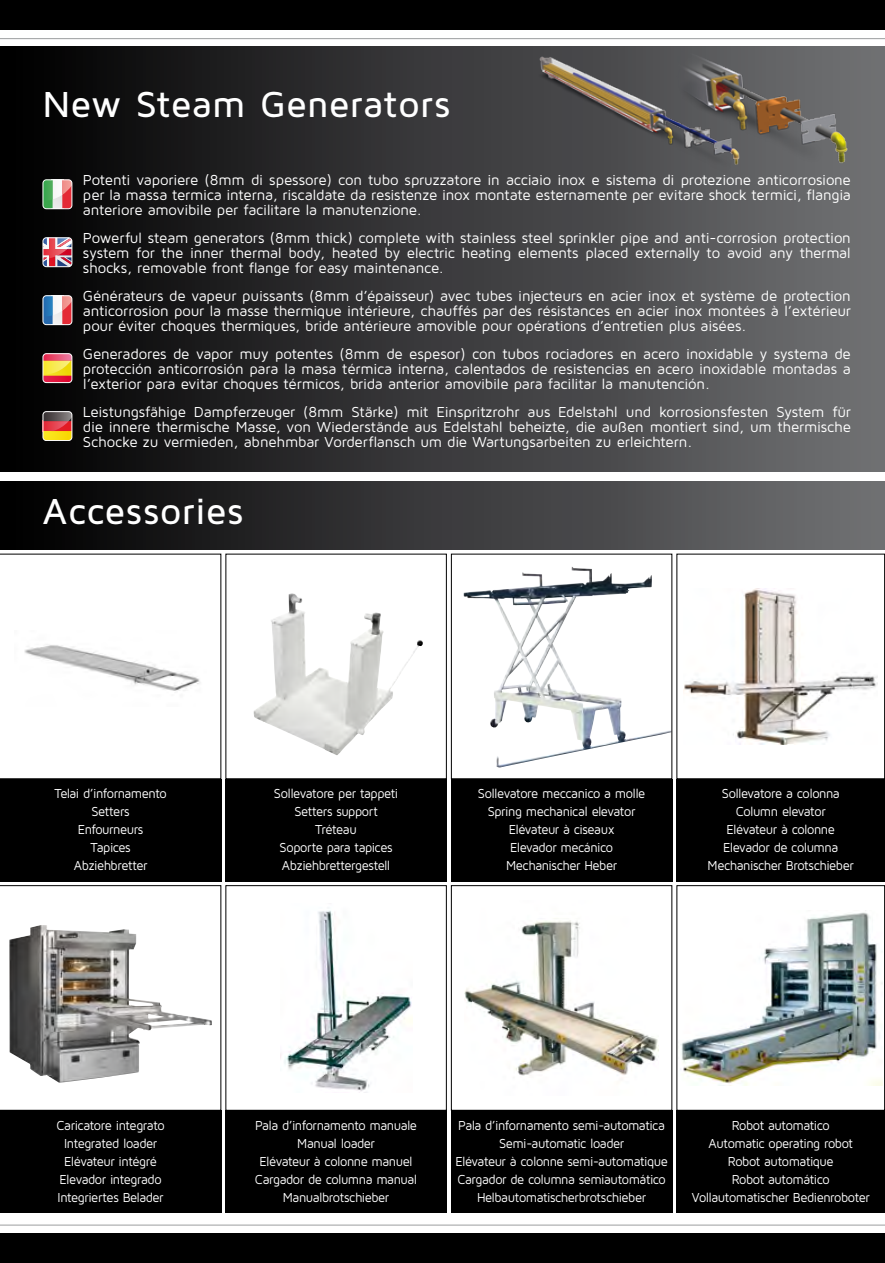
<style>
.page{position:relative;width:885px;height:1263px;background:#fff}
.page>*{position:absolute;margin:0;border:0;box-sizing:border-box;transform-origin:0 0}
.t1{font:500 37.5px "Maven Pro";letter-spacing:.01em;color:#fff}
.t2{font:15px/15px "Maven Pro";letter-spacing:-.015em;color:#fff;text-align:justify}
.t3{font:13.5px/18px "Maven Pro";letter-spacing:-.035em;color:#fff;text-align:center;scale:.95 1}
</style>
<div class="page">
<div style="left:0;top:0;width:884px;height:30px;background:#000"></div>
<div style="left:0;top:1233px;width:884px;height:30px;background:#000"></div>
<hr style="left:0;top:38px;width:884px;height:1px;background:#9c9e9f">
<hr style="left:0;top:1225px;width:884px;height:1px;background:#9c9e9f">
<div style="left:0;top:47px;width:884px;height:425px;background:linear-gradient(to right,#010101,#707174)"></div>
<svg style="left:43px;top:179px;width:29px;height:30px"></svg>
<svg style="left:43px;top:295px;width:29px;height:30px"></svg>
<svg style="left:43px;top:237px;width:29px;height:30px"></svg>
<svg style="left:43px;top:353px;width:29px;height:30px"></svg>
<svg style="left:43px;top:411px;width:29px;height:30px"></svg>
<img style="left:529px;top:47px;width:336px;height:128px">
<div style="left:0;top:481px;width:884px;height:68px;background:linear-gradient(to right,#000001,#717174)"></div>
<div style="left:0;top:779px;width:221px;height:102px;background:#000"></div>
<div style="left:451px;top:779px;width:221px;height:102px;background:#000"></div>
<div style="left:225px;top:779px;width:221px;height:102px;background:#000"></div>
<div style="left:676px;top:1111px;width:208px;height:102px;background:#000"></div>
<svg style="left:0;top:554px;width:221px;height:225px"></svg>
<img style="left:463px;top:571px;width:207px;height:197px">
<img style="left:253px;top:593px;width:170px;height:162px">
<div style="left:0;top:1111px;width:221px;height:102px;background:#000"></div>
<svg style="left:0;top:885px;width:221px;height:226px"></svg>
<img style="left:680px;top:912px;width:202px;height:173px">
<div style="left:676px;top:885px;width:208px;height:226px;border:1px solid #000"></div>
<div style="left:676px;top:779px;width:208px;height:102px;background:#000"></div>
<img style="left:684px;top:589px;width:193px;height:155px">
<div style="left:225px;top:1111px;width:221px;height:102px;background:#000"></div>
<div style="left:451px;top:1111px;width:221px;height:102px;background:#000"></div>
<img style="left:280px;top:910px;width:132px;height:183px">
<div style="left:225px;top:885px;width:221px;height:226px;border:1px solid #000"></div>
<img style="left:464px;top:918px;width:194px;height:158px">
<div style="left:451px;top:885px;width:221px;height:226px;border:1px solid #000"></div>
<h1 class="t1" style="left:43px;top:81px;width:409px">New Steam Generators</h1>
<p class="t2" style="left:83px;top:172px;width:769px">Potenti vaporiere (8mm di spessore) con tubo spruzzatore in acciaio inox e sistema di protezione anticorrosione per la massa termica interna, riscaldate da resistenze inox montate esternamente per evitare shock termici, flangia anteriore amovibile per facilitare la manutenzione.</p>
<p class="t2" style="left:83px;top:230px;width:769px">Powerful steam generators (8mm thick) complete with stainless steel sprinkler pipe and anti-corrosion protection system for the inner thermal body, heated by electric heating elements placed externally to avoid any thermal shocks, removable front flange for easy maintenance.</p>
<p class="t2" style="left:83px;top:288px;width:769px">Générateurs de vapeur puissants (8mm d’épaisseur) avec tubes injecteurs en acier inox et système de protection anticorrosion pour la masse thermique intérieure, chauffés par des résistances en acier inox montées à l’extérieur pour éviter choques thermiques, bride antérieure amovible pour opérations d’entretien plus aisées.</p>
<p class="t2" style="left:83px;top:346px;width:769px">Generadores de vapor muy potentes (8mm de espesor) con tubos rociadores en acero inoxidable y systema de protección anticorrosión para la masa térmica interna, calentados de resistencias en acero inoxidable montadas a l’exterior para evitar choques térmicos, brida anterior amovibile para facilitar la manutención.</p>
<p class="t2" style="left:83px;top:404px;width:769px">Leistungsfähige Dampferzeuger (8mm Stärke) mit Einspritzrohr aus Edelstahl und korrosionsfesten System für die innere thermische Masse, von Wiederstände aus Edelstahl beheizte, die außen montiert sind, um thermische Schocke zu vermieden, abnehmbar Vorderflansch um die Wartungsarbeiten zu erleichtern.</p>
<h1 class="t1" style="left:43px;top:488px;width:202px">Accessories</h1>
<p class="t3" style="left:54px;top:784px;width:120px">Telai d’infornamento<br>Setters<br>Enfourneurs<br>Tapices<br>Abziehbretter</p>
<p class="t3" style="left:274px;top:784px;width:132px">Sollevatore per tappeti<br>Setters support<br>Tréteau<br>Soporte para tapices<br>Abziehbrettergestell</p>
<p class="t3" style="left:478px;top:784px;width:178px">Sollevatore meccanico a molle<br>Spring mechanical elevator<br>Elévateur à ciseaux<br>Elevador mecánico<br>Mechanischer Heber</p>
<p class="t3" style="left:707px;top:784px;width:155px">Sollevatore a colonna<br>Column elevator<br>Elévateur à colonne<br>Elevador de columna<br>Mechanischer Brotschieber</p>
<p class="t3" style="left:255px;top:1116px;width:172px">Pala d’infornamento manuale<br>Manual loader<br>Elévateur à colonne manuel<br>Cargador de columna manual<br>Manualbrotschieber</p>
<p class="t3" style="left:455px;top:1116px;width:225px">Pala d’infornamento semi-automatica Semi-automatic loader<br>Elévateur à colonne semi-automatique Cargador de columna semiautomático Helbautomatischerbrotschieber</p>
<p class="t3" style="left:56px;top:1116px;width:115px">Caricatore integrato<br>Integrated loader<br>Elévateur intégré<br>Elevador integrado<br>Integriertes Belader</p>
<p class="t3" style="left:691px;top:1116px;width:189px">Robot automatico<br>Automatic operating robot<br>Robot automatique<br>Robot automático<br>Vollautomatischer Bedienroboter</p>
</div>
